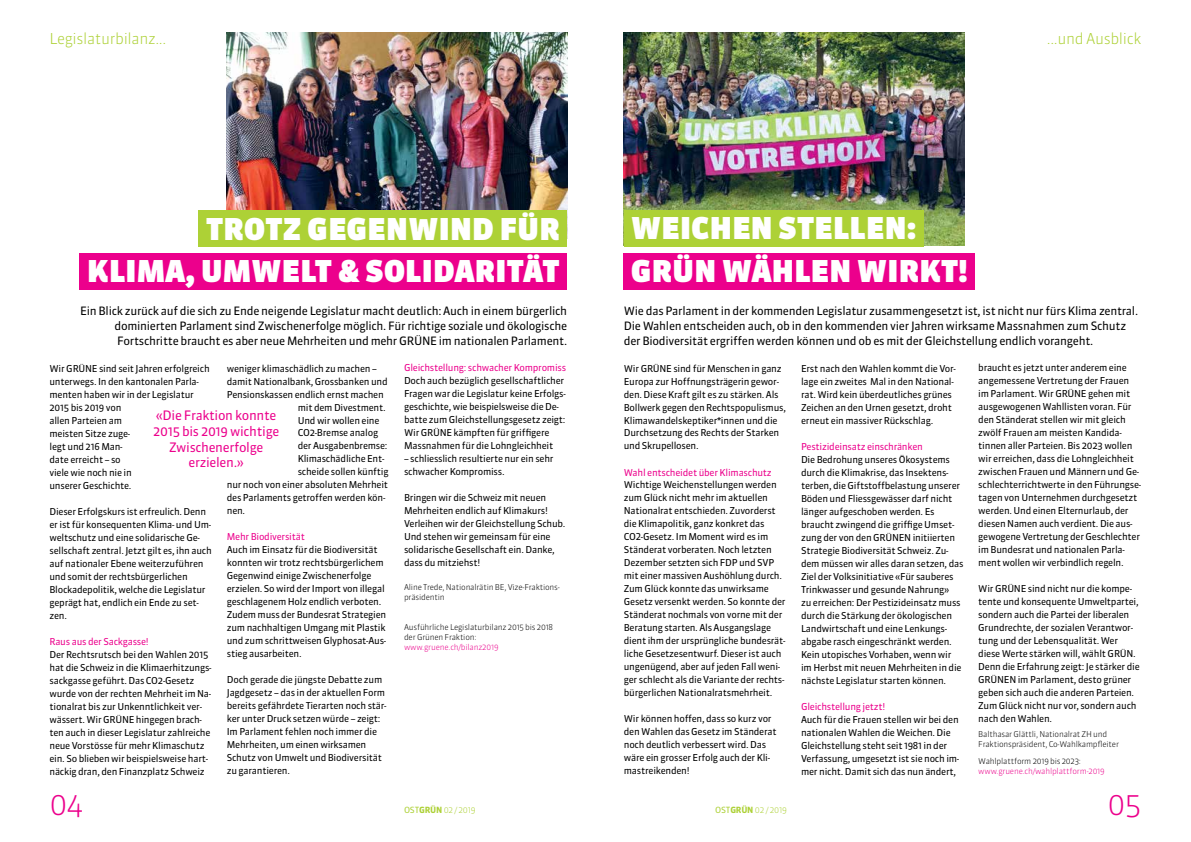
<style>
.page{position:relative;width:1191px;height:842px;background:#fff}
.page>*{position:absolute;margin:0;border:0;box-sizing:border-box;transform-origin:0 0}
.t1{font:900 30px "Sanuk OT";letter-spacing:.01em;color:#fff}
.t2{font:300 30px "Sanuk OT";color:#ec008c}
.t3{font:300 15px "Sanuk OT";letter-spacing:-.025em;color:#add136}
.t4{font:13px/15.6px "Sanuk OT";letter-spacing:-.025em;color:#ec008c;text-align:center}
.t5{font:11.5px/14.8px "Sanuk OT";letter-spacing:-.025em;color:#000;text-align:justify}
.t6{font:9.5px/13px "Sanuk OT";letter-spacing:-.025em;color:#000}
.t7{font:9.5px "Sanuk OT";letter-spacing:-.025em;color:#ec008c}
.t8{font:300 8.5px "Sanuk OT";letter-spacing:-.025em;color:#add136}
.t9{font:300 8px/10px "Sanuk OT";letter-spacing:-.025em;color:#000}
.t10{font:300 8px "Sanuk OT";letter-spacing:-.025em;color:#ec008c}
.s1{font-weight:400}
.s2{font-weight:700}
</style>
<div class="page">
<img style="left:227px;top:33px;width:340px;height:177px">
<div style="left:80px;top:253px;width:487px;height:37px;background:#ec008c"></div>
<div style="left:199px;top:210px;width:368px;height:37px;background:#add136"></div>
<img style="left:624px;top:33px;width:340px;height:213px">
<div style="left:624px;top:253px;width:351px;height:37px;background:#ec008c"></div>
<div style="left:624px;top:210px;width:299px;height:37px;background:#add136"></div>
<h2 class="t3" style="left:50px;top:29px;width:118px">Legislaturbilanz...</h2>
<h2 class="t3" style="left:1046px;top:29px;width:96px">...und Ausblick</h2>
<h1 class="t1" style="left:206px;top:210px;width:355px">TROTZ GEGENWIND FÜR</h1>
<h1 class="t1" style="left:631px;top:210px;width:286px">WEICHEN STELLEN:</h1>
<h1 class="t1" style="left:87px;top:253px;width:474px">KLIMA, UMWELT &amp; SOLIDARITÄT</h1>
<h1 class="t1" style="left:631px;top:252px;width:338px">GRÜN WÄHLEN WIRKT!</h1>
<p class="t5" style="left:114px;top:303px;width:454px;text-indent:-34px">Ein Blick zurück auf die sich zu Ende neigende Legislatur macht deutlich: Auch in einem bürgerlich dominierten Parlament sind Zwischenerfolge möglich. Für richtige soziale und ökologische Fortschritte braucht es aber neue Mehrheiten und mehr GRÜNE im nationalen Parlament.</p>
<p class="t5" style="left:624px;top:303px;width:516px;text-align:left">Wie das Parlament in der kommenden Legislatur zusammengesetzt ist, ist nicht nur fürs Klima zentral.<br>Die Wahlen entscheiden auch, ob in den kommenden vier Jahren wirksame Massnahmen zum Schutz der Biodiversität ergriffen werden können und ob es mit der Gleichstellung endlich vorangeht.</p>
<p class="t6" style="left:49px;top:362px;width:162px">Wir GRÜNE sind seit Jahren erfolgreich unterwegs. In den kantonalen Parla&shy;menten haben wir in der Legislatur<br>2015 bis 2019 von<br>allen Parteien am<br>meisten Sitze zuge-<br>legt und 216 Man-<br>date erreicht – so<br>viele wie noch nie in<br>unserer Geschichte.</p>
<p class="t6" style="left:49px;top:505px;width:164px">Dieser Erfolgskurs ist erfreulich. Denn er ist für konsequenten Klima- und Um&shy;weltschutz und eine solidarische Ge&shy;sellschaft zentral. Jetzt gilt es, ihn auch auf nationaler Ebene weiterzuführen und somit der rechtsbürgerlichen Blockadepolitik, welche die Legislatur geprägt hat, endlich ein Ende zu set&shy;zen.</p>
<p class="t7" style="left:49px;top:635px;width:101px">Raus aus der Sackgasse!</p>
<p class="t6" style="left:49px;top:648px;width:164px">Der Rechtsrutsch bei den Wahlen 2015 hat die Schweiz in die Klimaerhitzungs&shy;sackgasse geführt. Das CO2-Gesetz wurde von der rechten Mehrheit im Na&shy;tionalrat bis zur Unkenntlichkeit ver&shy;wässert. Wir GRÜNE hingegen brach&shy;ten auch in dieser Legislatur zahlreiche neue Vorstösse für mehr Klimaschutz ein. So blieben wir beispielsweise hart&shy;näckig dran, den Finanzplatz Schweiz</p>
<p class="t6" style="left:227px;top:362px;width:151px">weniger klimaschädlich zu machen –</p>
<p class="t6" style="left:227px;top:375px;width:162px">damit Nationalbank, Grossbanken und</p>
<p class="t6" style="left:227px;top:388px;width:158px">Pensionskassen endlich ernst machen</p>
<p class="t6" style="left:298px;top:401px;width:89px">mit dem Divestment.</p>
<p class="t6" style="left:298px;top:414px;width:83px">Und wir wollen eine</p>
<p class="t6" style="left:298px;top:427px;width:82px">CO2-Bremse analog</p>
<p class="t6" style="left:298px;top:440px;width:91px">der Ausgabenbremse:</p>
<p class="t6" style="left:298px;top:453px;width:88px">Klimaschädliche Ent-</p>
<p class="t6" style="left:298px;top:466px;width:92px">scheide sollen künftig</p>
<p class="t6" style="left:227px;top:478px;width:163px">nur noch von einer absoluten Mehrheit</p>
<p class="t6" style="left:227px;top:491px;width:160px">des Parlaments getroffen werden kön-</p>
<p class="t6" style="left:227px;top:504px;width:20px">nen.</p>
<p class="t7" style="left:227px;top:531px;width:80px">Mehr Biodiversität</p>
<p class="t6" style="left:227px;top:543px;width:161px">Auch im Einsatz für die Biodiversität konnten wir trotz rechtsbürgerlichem Gegenwind einige Zwischenerfolge erzielen. So wird der Import von illegal geschlagenem Holz endlich verboten.<br>Zudem muss der Bundesrat Strategien zum nachhaltigen Umgang mit Plastik und zum schrittweisen Glyphosat-Aus&shy;stieg ausarbeiten.</p>
<p class="t6" style="left:227px;top:673px;width:161px">Doch gerade die jüngste Debatte zum Jagdgesetz – das in der aktuellen Form bereits gefährdete Tierarten noch stär&shy;ker unter Druck setzen würde – zeigt:<br>Im Parlament fehlen noch immer die Mehrheiten, um einen wirksamen Schutz von Umwelt und Biodiversität zu garantieren.</p>
<h3 class="t4" style="left:153px;top:408px;width:128px">«Die Fraktion konnte<br>2015 bis 2019 wichtige<br>Zwischenerfolge erzielen.»</h3>
<p class="t7" style="left:404px;top:362px;width:164px">Gleichstellung: schwacher Kompromiss</p>
<p class="t6" style="left:404px;top:374px;width:163px">Doch auch bezüglich gesellschaftlicher Fragen war die Legislatur keine Erfolgs&shy;geschichte, wie beispielsweise die De&shy;batte zum Gleichstellungsgesetz zeigt:<br>Wir GRÜNE kämpften für griffigere Massnahmen für die Lohngleichheit</p>
<p class="t6" style="left:404px;top:452px;width:151px">– schliesslich resultierte nur ein sehr schwacher Kompromiss.</p>
<p class="t6" style="left:404px;top:491px;width:163px">Bringen wir die Schweiz mit neuen Mehrheiten endlich auf Klimakurs!<br>Verleihen wir der Gleichstellung Schub.<br>Und stehen wir gemeinsam für eine solidarische Gesellschaft ein. Danke, dass du mitziehst!</p>
<p class="t9" style="left:404px;top:582px;width:157px">Aline Trede, Nationalrätin BE, Vize-Fraktions&shy;präsidentin</p>
<p class="t9" style="left:404px;top:622px;width:150px">Ausführliche Legislaturbilanz 2015 bis 2018 der Grünen Fraktion:</p>
<p class="t10" style="left:404px;top:642px;width:96px">www.gruene.ch/bilanz2019</p>
<p class="t6" style="left:624px;top:362px;width:164px">Wir GRÜNE sind für Menschen in ganz Europa zur Hoffnungsträgerin gewor&shy;den. Diese Kraft gilt es zu stärken. Als Bollwerk gegen den Rechtspopulismus, Klimawandelskeptiker*innen und die Durchsetzung des Rechts der Starken und Skrupellosen.</p>
<p class="t7" style="left:624px;top:466px;width:149px">Wahl entscheidet über Klimaschutz</p>
<p class="t6" style="left:624px;top:479px;width:163px">Wichtige Weichenstellungen werden zum Glück nicht mehr im aktuellen Nationalrat entschieden. Zuvorderst die Klimapolitik, ganz konkret das CO2-Gesetz. Im Moment wird es im Ständerat vorberaten. Noch letzten Dezember setzten sich FDP und SVP mit einer massiven Aushöhlung durch.<br>Zum Glück konnte das unwirksame Gesetz versenkt werden. So konnte der Ständerat nochmals von vorne mit der Beratung starten. Als Ausgangslage dient ihm der ursprüngliche bundesrät&shy;liche Gesetzesentwurf. Dieser ist auch ungenügend, aber auf jeden Fall weni&shy;ger schlecht als die Variante der rechts&shy;bürgerlichen Nationalratsmehrheit.</p>
<p class="t6" style="left:624px;top:712px;width:154px">Wir können hoffen, dass so kurz vor den Wahlen das Gesetz im Ständerat noch deutlich verbessert wird. Das wäre ein grosser Erfolg auch der Kli&shy;mastreikenden!</p>
<p class="t6" style="left:801px;top:362px;width:156px">Erst nach den Wahlen kommt die Vor&shy;lage ein zweites Mal in den National&shy;rat. Wird kein überdeutliches grünes Zeichen an den Urnen gesetzt, droht erneut ein massiver Rückschlag.</p>
<p class="t7" style="left:801px;top:440px;width:123px">Pestizideinsatz einschränken</p>
<p class="t6" style="left:801px;top:453px;width:164px">Die Bedrohung unseres Ökosystems durch die Klimakrise, das Insektens&shy;terben, die Giftstoffbelastung unserer Böden und Fliessgewässer darf nicht länger aufgeschoben werden. Es braucht zwingend die griffige Umset&shy;zung der von den GRÜNEN initiierten Strategie Biodiversität Schweiz. Zu&shy;dem müssen wir alles daran setzen, das Ziel der Volksinitiative «Für sauberes Trinkwasser und gesunde Nahrung»<br>zu erreichen: Der Pestizideinsatz muss durch die Stärkung der ökologischen Landwirtschaft und eine Lenkungs&shy;abgabe rasch eingeschränkt werden.<br>Kein utopisches Vorhaben, wenn wir im Herbst mit neuen Mehrheiten in die nächste Legislatur starten können.</p>
<p class="t7" style="left:801px;top:700px;width:86px">Gleichstellung jetzt!</p>
<p class="t6" style="left:801px;top:713px;width:160px">Auch für die Frauen stellen wir bei den nationalen Wahlen die Weichen. Die Gleichstellung steht seit 1981 in der Verfassung, umgesetzt ist sie noch im&shy;mer nicht. Damit sich das nun ändert,</p>
<p class="t6" style="left:978px;top:361px;width:164px">braucht es jetzt unter anderem eine angemessene Vertretung der Frauen im Parlament. Wir GRÜNE gehen mit ausgewogenen Wahllisten voran. Für den Ständerat stellen wir mit gleich zwölf Frauen am meisten Kandida&shy;tinnen aller Parteien. Bis 2023 wollen wir erreichen, dass die Lohngleichheit zwischen Frauen und Männern und Ge&shy;schlechterrichtwerte in den Führungse&shy;tagen von Unternehmen durchgesetzt werden. Und einen Elternurlaub, der diesen Namen auch verdient. Die aus&shy;gewogene Vertretung der Geschlechter im Bundesrat und nationalen Parla&shy;ment wollen wir verbindlich regeln.</p>
<p class="t6" style="left:978px;top:582px;width:163px">Wir GRÜNE sind nicht nur die kompe&shy;tente und konsequente Umweltpartei, sondern auch die Partei der liberalen Grundrechte, der sozialen Verantwor&shy;tung und der Lebensqualität. Wer diese Werte stärken will, wählt GRÜN.<br>Denn die Erfahrung zeigt: Je stärker die GRÜNEN im Parlament, desto grüner geben sich auch die anderen Parteien.<br>Zum Glück nicht nur vor, sondern auch nach den Wahlen.</p>
<p class="t9" style="left:978px;top:729px;width:142px">Balthasar Glättli, Nationalrat ZH und<br>Fraktionspräsident, Co-Wahlkampfleiter</p>
<p class="t9" style="left:978px;top:756px;width:104px">Wahlplattform 2019 bis 2023:</p>
<p class="t10" style="left:978px;top:766px;width:128px">www.gruene.ch/wahlplattform-2019</p>
<h1 class="t2" style="left:50px;top:786px;width:35px">04</h1>
<p class="t8" style="left:404px;top:805px;width:73px"><span class="s1">OST</span><span class="s2">GRÜN</span> 02 / 2019</p>
<p class="t8" style="left:715px;top:805px;width:73px"><span class="s1">OST</span><span class="s2">GRÜN</span> 02 / 2019</p>
<h1 class="t2" style="left:1107px;top:786px;width:35px">05</h1>
</div>
